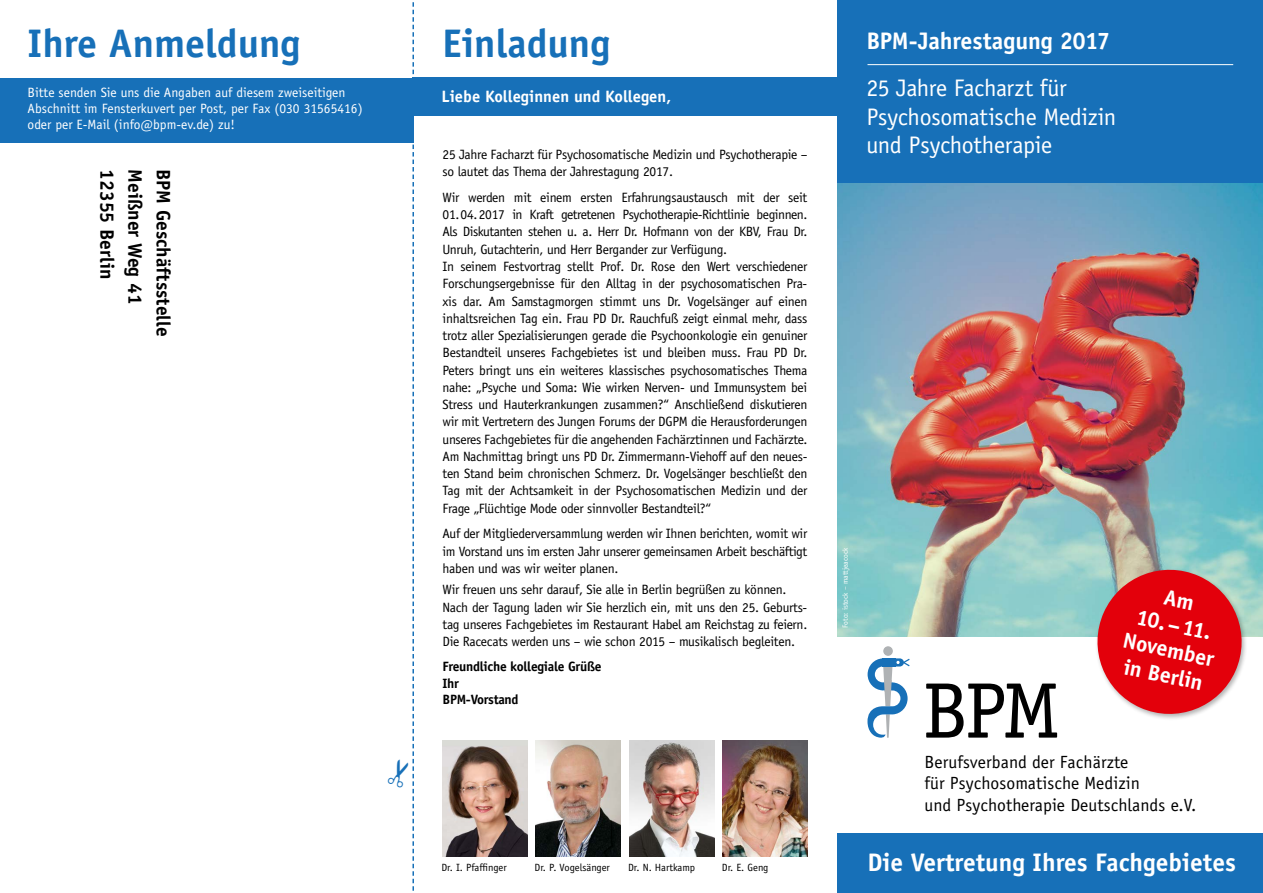
<style>
.page{position:relative;width:1263px;height:893px;background:#fff}
.page>*{position:absolute;margin:0;border:0;box-sizing:border-box;transform-origin:0 0}
.t1{font:700 39.9px "Officina Sans";color:#1770b8}
.t2{font:700 25.35px "Officina Sans";color:#fff}
.t3{font:24px/28.5px "Officina Sans";letter-spacing:-.015em;color:#fff}
.t4{font:700 24px "Officina Sans";letter-spacing:-.01em;color:#fff}
.t5{font:700 22.05px/25.5px "Officina Sans";color:#fff;text-align:center}
.t6{font:700 19.5px "Officina Sans";color:#000}
.t7{font:17.7px/21.1px "Officina Sans";letter-spacing:.005em;color:#000}
.t8{font:700 16.5px "Officina Sans";color:#fff}
.t9{font:13.5px/17.2px "Officina Sans";letter-spacing:-.02em;color:#000}
.t10{font:13.5px/16.2px "Officina Sans";color:#fff}
.t11{font:700 13.5px/16.5px "Officina Sans";letter-spacing:-.02em;color:#000}
.t12{font:10.5px "Officina Sans";color:#000}
.t13{font:7.5px "Officina Sans";color:#fff}
</style>
<div class="page">
<img style="left:838px;top:183px;width:425px;height:453px">
<div style="left:838px;top:0;width:425px;height:183px;background:#1770b8"></div>
<hr style="left:867px;top:64px;width:366px;height:1px;background:#fff">
<svg style="left:926px;top:684px;width:131px;height:54px"></svg>
<div style="left:883px;top:646px;width:10px;height:10px;background:#afb2b4;border-radius:50%"></div>
<svg style="left:867px;top:658px;width:43px;height:80px"></svg>
<div style="left:838px;top:833px;width:425px;height:60px;background:#1770b8"></div>
<div style="left:412px;top:78px;width:443px;height:38px;background:#1770b8"></div>
<img style="left:723px;top:741px;width:84px;height:115px">
<img style="left:630px;top:741px;width:84px;height:115px">
<img style="left:535px;top:741px;width:85px;height:115px">
<svg style="left:1087px;top:560px;width:164px;height:159px;background:#d95458"></svg>
<div style="left:0;top:78px;width:414px;height:64px;background:#1770b8"></div>
<img style="left:442px;top:741px;width:85px;height:115px">
<svg style="left:387px;top:2px;width:27px;height:889px"></svg>
<h1 class="t1" style="left:28px;top:18px;width:274px">Ihre Anmeldung</h1>
<p class="t10" style="left:28px;top:84px;width:337px">Bitte senden Sie uns die Angaben auf diesem zweiseitigen<br>Abschnitt im Fensterkuvert per Post, per Fax (030 31565416) oder per E-Mail (info@bpm-ev.de) zu!</p>
<h3 class="t6" style="left:119px;top:169px;width:112px;rotate:90deg">12355 Berlin</h3>
<h3 class="t6" style="left:147px;top:169px;width:137px;rotate:90deg">Meißner Weg 41</h3>
<h3 class="t6" style="left:175px;top:169px;width:169px;rotate:90deg">BPM Geschäftsstelle</h3>
<h1 class="t1" style="left:442px;top:18px;width:169px">Einladung</h1>
<p class="t8" style="left:441px;top:86px;width:231px">Liebe Kolleginnen und Kollegen,</p>
<p class="t9" style="left:442px;top:146px;width:366px">25 Jahre Facharzt für Psychosomatische Medizin und Psychotherapie – so lautet das Thema der Jahrestagung 2017.</p>
<p class="t9" style="left:442px;top:189px;width:366px">Wir werden mit einem ersten Erfahrungsaustausch mit der seit 01.04.2017 in Kraft getretenen Psychotherapie-Richtlinie beginnen.<br>Als Diskutanten stehen u. a. Herr Dr. Hofmann von der KBV, Frau Dr.<br>Unruh, Gutachterin, und Herr Bergander zur Verfügung.<br>In seinem Festvortrag stellt Prof. Dr. Rose den Wert verschiedener Forschungsergebnisse für den Alltag in der psychosomatischen Pra&shy;xis dar. Am Samstagmorgen stimmt uns Dr. Vogelsänger auf einen inhaltsreichen Tag ein. Frau PD Dr. Rauchfuß zeigt einmal mehr, dass trotz aller Spezialisierungen gerade die Psychoonkologie ein genuiner Bestandteil unseres Fachgebietes ist und bleiben muss. Frau PD Dr.<br>Peters bringt uns ein weiteres klassisches psychosomatisches Thema nahe: „Psyche und Soma: Wie wirken Nerven- und Immunsystem bei Stress und Hauterkrankungen zusammen?“ Anschließend diskutieren wir mit Vertretern des Jungen Forums der DGPM die Herausforderungen unseres Fachgebietes für die angehenden Fachärztinnen und Fachärzte.<br>Am Nachmittag bringt uns PD Dr. Zimmermann-Viehoff auf den neues&shy;ten Stand beim chronischen Schmerz. Dr. Vogelsänger beschließt den Tag mit der Achtsamkeit in der Psychosomatischen Medizin und der Frage „Flüchtige Mode oder sinnvoller Bestandteil?“</p>
<p class="t9" style="left:442px;top:525px;width:366px;text-align:justify">Auf der Mitgliederversammlung werden wir Ihnen berichten, womit wir im Vorstand uns im ersten Jahr unserer gemeinsamen Arbeit beschäftigt haben und was wir weiter planen.</p>
<p class="t9" style="left:442px;top:581px;width:366px">Wir freuen uns sehr darauf, Sie alle in Berlin begrüßen zu können.<br>Nach der Tagung laden wir Sie herzlich ein, mit uns den 25. Geburts&shy;tag unseres Fachgebietes im Restaurant Habel am Reichstag zu feiern.<br>Die Racecats werden uns – wie schon 2015 – musikalisch begleiten.</p>
<p class="t11" style="left:442px;top:658px;width:160px">Freundliche kollegiale Grüße<br>Ihr<br>BPM-Vorstand</p>
<p class="t12" style="left:441px;top:861px;width:67px">Dr. I. Pfaffinger</p>
<p class="t12" style="left:534px;top:861px;width:77px">Dr. P. Vogelsänger</p>
<p class="t12" style="left:628px;top:861px;width:69px">Dr. N. Hartkamp</p>
<p class="t12" style="left:722px;top:861px;width:48px">Dr. E. Geng</p>
<h3 class="t4" style="left:866px;top:26px;width:245px">BPM-Jahrestagung 2017</h3>
<h3 class="t3" style="left:866px;top:74px;width:251px">25 Jahre Facharzt für<br>Psychosomatische Medizin und Psychotherapie</h3>
<p class="t13" style="left:841px;top:628px;width:82px;rotate:-90deg">Foto: istock – mattjeacock</p>
<h3 class="t5" style="left:1136px;top:577px;width:94px;rotate:12deg">Am<br>10.–11.<br>November in Berlin</h3>
<h3 class="t7" style="left:924px;top:752px;width:273px">Berufsverband der Fachärzte<br>für Psychosomatische Medizin<br>und Psychotherapie Deutschlands e.V.</h3>
<h2 class="t2" style="left:867px;top:847px;width:370px">Die Vertretung Ihres Fachgebietes</h2>
</div>
